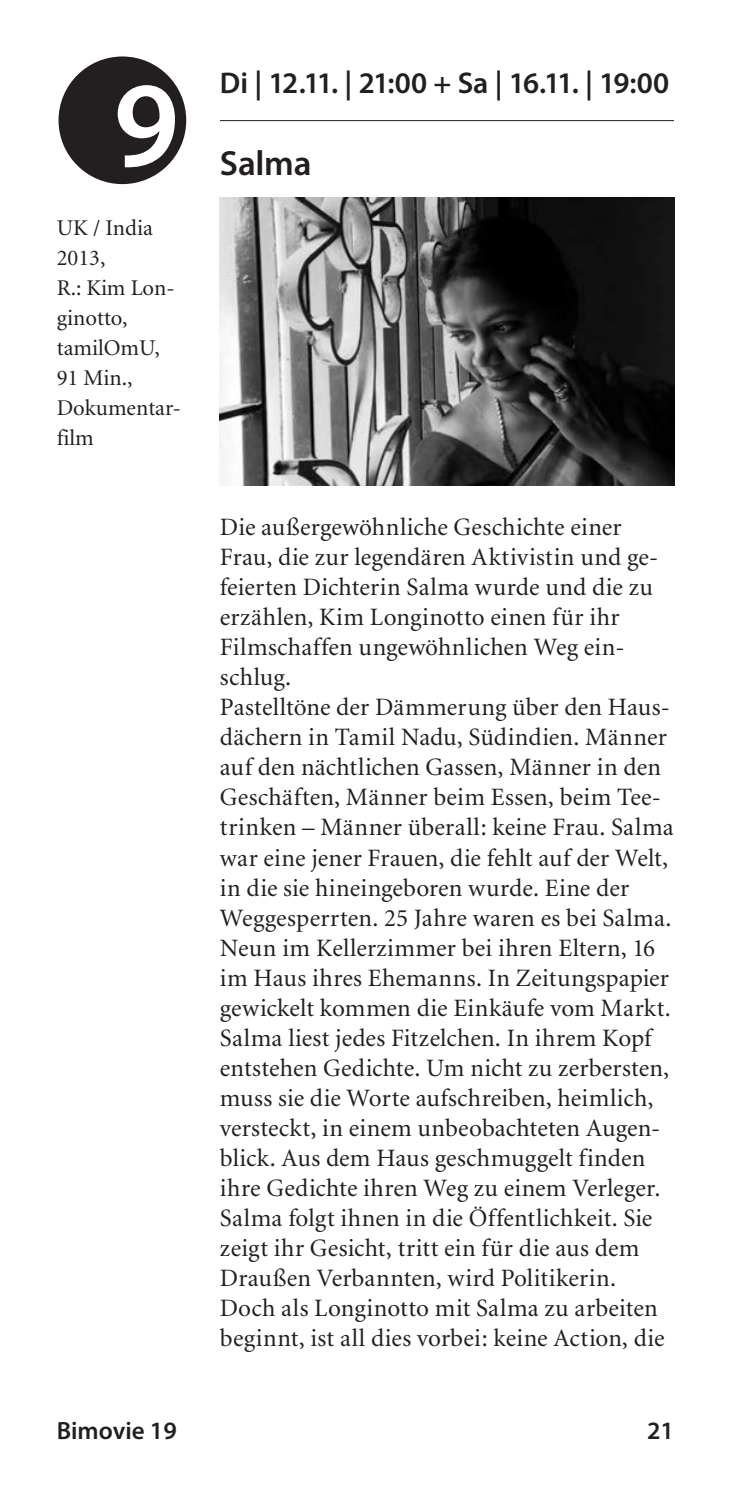
<style>
.page{position:relative;width:745px;height:1489px;background:#fff}
.page>*{position:absolute;margin:0;border:0;box-sizing:border-box;transform-origin:0 0}
.t1{font:600 122.5px "Myriad Pro";color:#fff}
.t2{font:600 35px "Myriad Pro";letter-spacing:-.005em;color:#231f20}
.t3{font:600 30px "Myriad Pro";letter-spacing:-.055em;color:#231f20}
.t4{font:25px/30px "Minion";letter-spacing:.005em;color:#231f20}
.t5{font:600 25px "Myriad Pro";color:#231f20}
.t6{font:22.5px/30px "Minion";color:#231f20}
</style>
<div class="page">
<div style="left:58px;top:56px;width:128px;height:128px;background:#231f20;border-radius:50%"></div>
<hr style="left:220px;top:120px;width:453px;height:1px;background:#231f20">
<img style="left:220px;top:198px;width:453px;height:288px">
<h1 class="t1" style="left:113px;top:47px;width:67px">9</h1>
<p class="t6" style="left:57px;top:214px;width:126px">UK / India<br>2013,<br>R.: Kim Lon&shy;ginotto, tamilOmU,<br>91 Min.,<br>Dokumentar&shy;film</p>
<p class="t3" style="left:220px;top:64px;width:450px">Di | 12.11. | 21:00 + Sa | 16.11. | 19:00</p>
<h2 class="t2" style="left:220px;top:141px;width:93px">Salma</h2>
<p class="t4" style="left:220px;top:513px;width:455px">Die außergewöhnliche Geschichte einer Frau, die zur legendären Aktivistin und ge&shy;feierten Dichterin Salma wurde und die zu erzählen, Kim Longinotto einen für ihr Filmschaffen ungewöhnlichen Weg ein&shy;schlug.<br>Pastelltöne der Dämmerung über den Haus&shy;dächern in Tamil Nadu, Südindien. Männer auf den nächtlichen Gassen, Männer in den Geschäften, Männer beim Essen, beim Tee&shy;trinken – Männer überall: keine Frau. Salma war eine jener Frauen, die fehlt auf der Welt, in die sie hineingeboren wurde. Eine der Weggesperrten. 25 Jahre waren es bei Salma.<br>Neun im Kellerzimmer bei ihren Eltern, 16 im Haus ihres Ehemanns. In Zeitungspapier gewickelt kommen die Einkäufe vom Markt.<br>Salma liest jedes Fitzelchen. In ihrem Kopf entstehen Gedichte. Um nicht zu zerbersten, muss sie die Worte aufschreiben, heimlich, versteckt, in einem unbeobachteten Augen&shy;blick. Aus dem Haus geschmuggelt finden ihre Gedichte ihren Weg zu einem Verleger.<br>Salma folgt ihnen in die Öffentlichkeit. Sie zeigt ihr Gesicht, tritt ein für die aus dem Draußen Verbannten, wird Politikerin.<br>Doch als Longinotto mit Salma zu arbeiten beginnt, ist all dies vorbei: keine Action, die</p>
<p class="t5" style="left:57px;top:1414px;width:121px">Bimovie 19</p>
<p class="t5" style="left:646px;top:1414px;width:28px">21</p>
</div>
